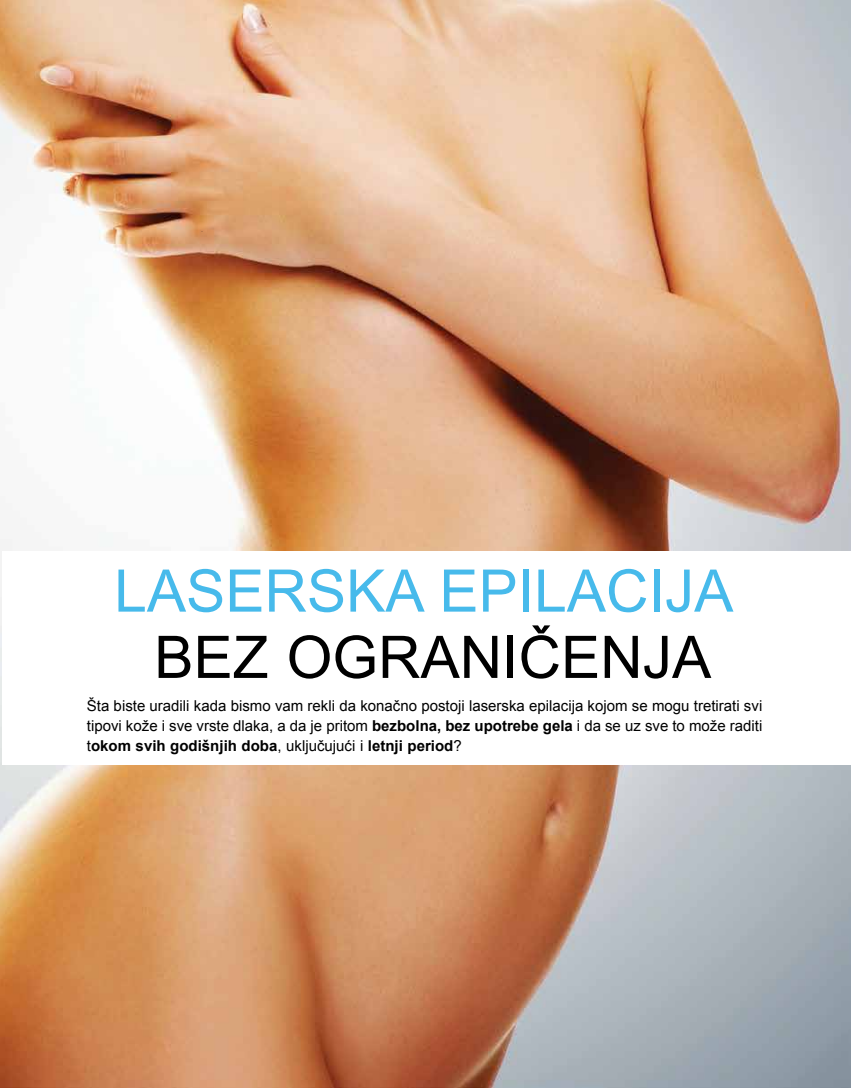
<style>
.page{position:relative;width:851px;height:1088px;background:#fff}
.page>*{position:absolute;margin:0;border:0;box-sizing:border-box;transform-origin:0 0}
.t1{font:58.75px "Arial";color:#47baeb}
.t2{font:58.75px "Arial";color:#000}
.t3{font:15px/20px "Arial";color:#000;text-align:justify}
.s1{font-weight:700}
</style>
<div class="page">
<img style="left:0;top:0;width:850px;height:1087px">
<div style="left:2px;top:551px;width:848px;height:214px;background:#fff"></div>
<h1 class="t1" style="left:114px;top:558px;width:620px">LASERSKA EPILACIJA</h1>
<h1 class="t2" style="left:154px;top:625px;width:558px">BEZ OGRANIČENJA</h1>
<p class="t3" style="left:87px;top:695px;width:677px">Šta biste uradili kada bismo vam rekli da konačno postoji laserska epilacija kojom se mogu tretirati svi tipovi kože i sve vrste dlaka, a da je pritom <span class="s1">bezbolna, bez upotrebe gela</span> i da se uz sve to može raditi t<span class="s1">okom svih godišnjih doba</span>, uključujući i <span class="s1">letnji period</span>?</p>
</div>
